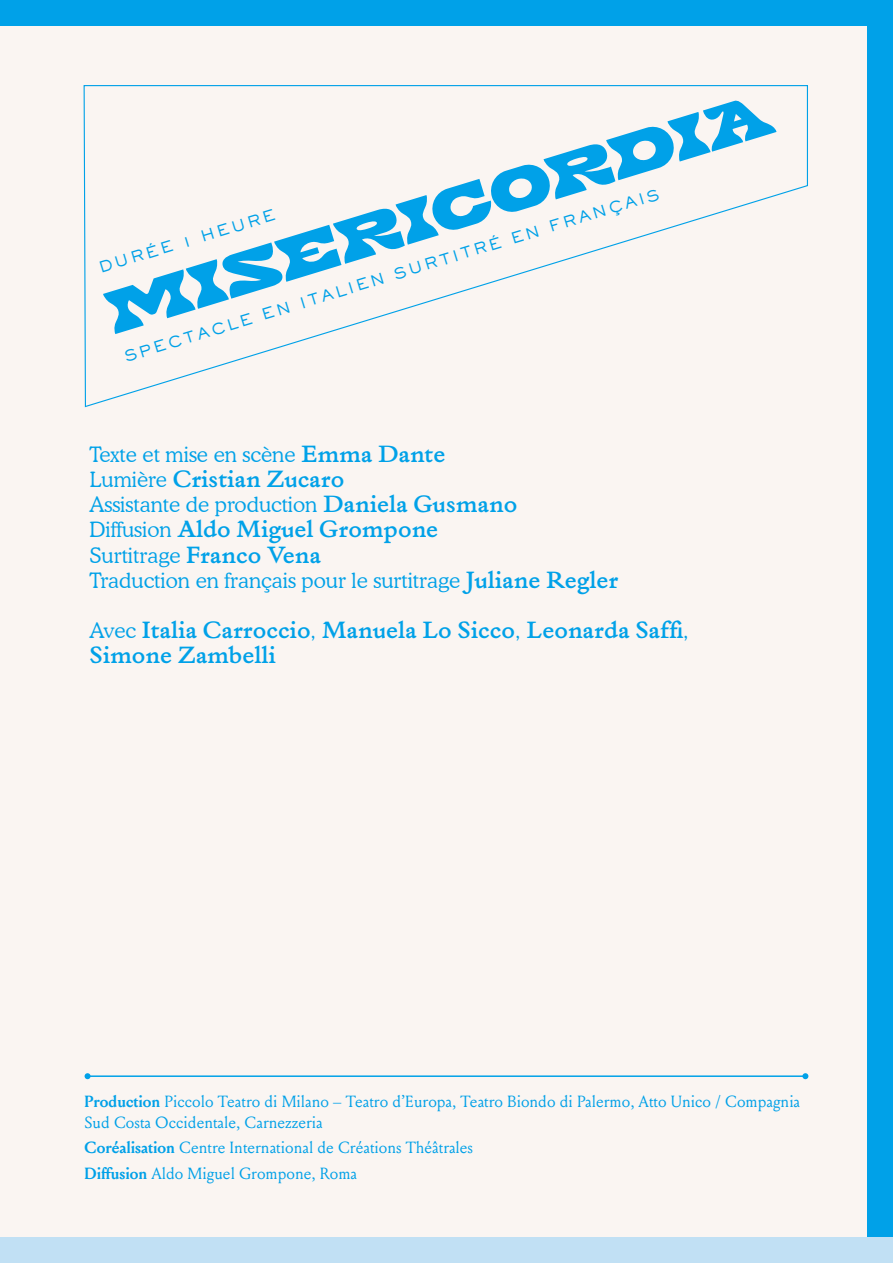
<style>
.page{position:relative;width:893px;height:1263px;background:#faf5f2}
.page>*{position:absolute;margin:0;border:0;box-sizing:border-box;transform-origin:0 0}
.Titre{font:84px "BOUFFES22 V8 Regular";color:#00a1e8}
.Cooper_Lt{font:300 21px "Cooper BT";color:#00a1e8}
.Cooper_Lt-2{font:21px/25.2px "Dominicale Alpha";color:#00a1e8}
.Louize_bold{font:16.2px/21px "Louize";color:#00a0e8}
.Sackers_Medium{font:500 15px "Sackers Gothic Std";color:#00a1e8}
.s1{font-family:"Dominicale Alpha";font-weight:400}
.s2{font-family:"Cooper BT";font-weight:300}
.s3{font-weight:700}
</style>
<div class="page">
<div style="left:867px;top:0;width:26px;height:1263px;background:#00a1e8"></div>
<div style="left:0;top:1237px;width:893px;height:26px;background:#c1e0f4"></div>
<div style="left:0;top:0;width:893px;height:26px;background:#00a1e8"></div>
<svg style="left:83px;top:85px;width:725px;height:323px"></svg>
<hr style="left:88px;top:1075px;width:717px;height:2px;background:#00a1e8">
<svg style="left:85px;top:1073px;width:6px;height:6px"></svg>
<svg style="left:802px;top:1073px;width:6px;height:6px"></svg>
<p class="Titre" style="left:92px;top:270px;width:698px;rotate:-17deg">misericordia</p>
<p class="Sackers_Medium" style="left:122px;top:347px;width:560px;rotate:-17deg">SPECTACLE EN ITALIEN SURTITRÉ EN FRANÇAIS</p>
<p class="Sackers_Medium" style="left:96px;top:258px;width:185px;rotate:-17deg">DURÉE 1 HEURE</p>
<p class="Cooper_Lt" style="left:90px;top:441px;width:357px">Texte et mise en scène <span class="s1">Emma Dante</span></p>
<p class="Cooper_Lt-2" style="left:90px;top:467px;width:256px"><span class="s2">Lumière</span> Cristian Zucaro</p>
<p class="Cooper_Lt" style="left:90px;top:492px;width:429px">Assistante de production <span class="s1">Daniela Gusmano</span></p>
<p class="Cooper_Lt-2" style="left:90px;top:517px;width:350px"><span class="s2">Diffusion</span> Aldo Miguel Grompone</p>
<p class="Cooper_Lt" style="left:90px;top:542px;width:233px">Surtitrage <span class="s1">Franco Vena</span></p>
<p class="Cooper_Lt" style="left:90px;top:567px;width:530px">Traduction en français pour le surtitrage <span class="s1">Juliane Regler</span></p>
<p class="Cooper_Lt-2" style="left:90px;top:618px;width:601px"><span class="s2">Avec</span> Italia Carroccio<span class="s2">,</span> Manuela Lo Sicco<span class="s2">,</span> Leonarda Saffi<span class="s2">,<br></span>Simone Zambelli</p>
<p class="Louize_bold" style="left:85px;top:1090px;width:717px"><span class="s3">Production</span> Piccolo Teatro di Milano – Teatro d’Europa, Teatro Biondo di Palermo, Atto Unico / Compagnia<br>Sud Costa Occidentale, Carnezzeria</p>
<p class="Louize_bold" style="left:85px;top:1136px;width:390px"><span class="s3">Coréalisation</span> Centre International de Créations Théâtrales</p>
<p class="Louize_bold" style="left:85px;top:1162px;width:274px"><span class="s3">Diffusion</span> Aldo Miguel Grompone, Roma</p>
</div>
